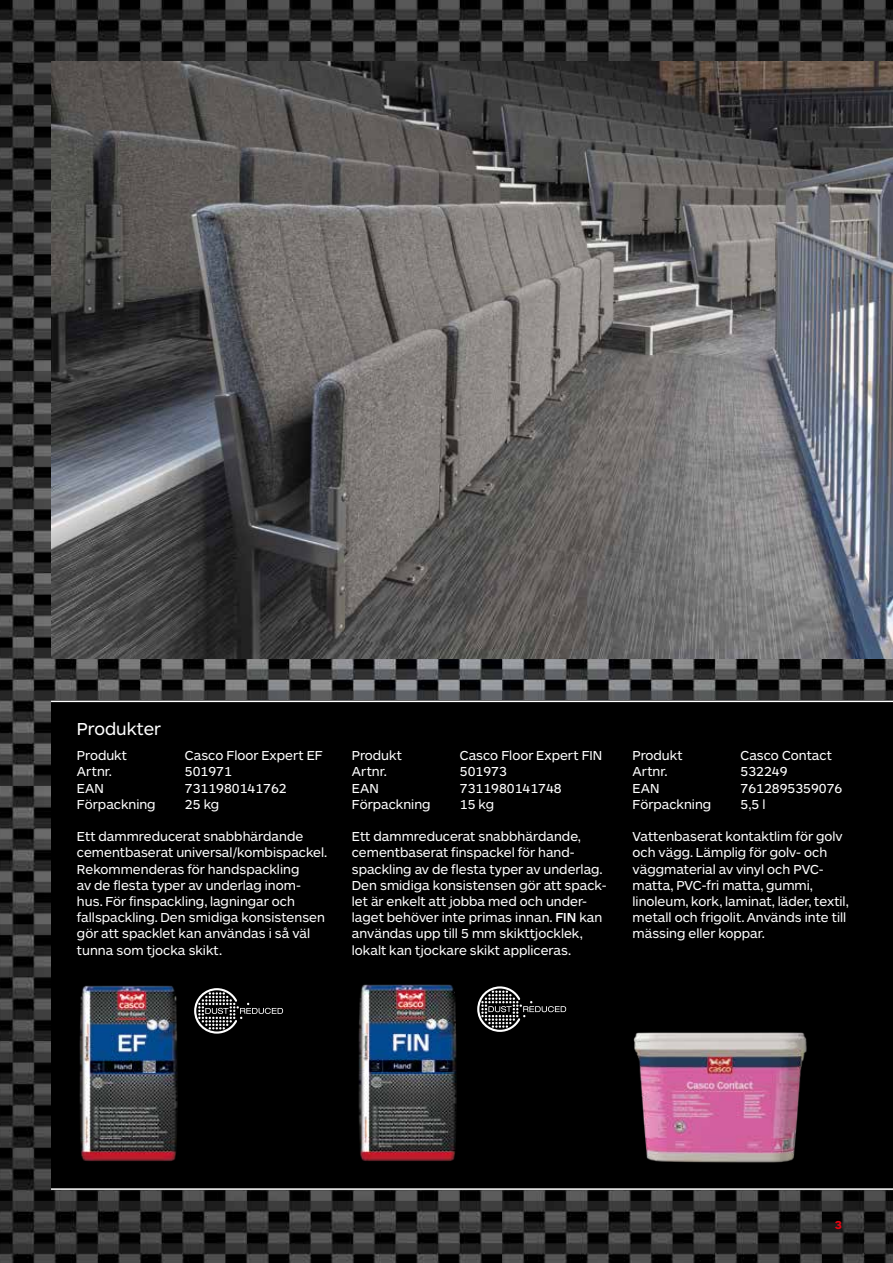
<style>
.page{position:relative;width:893px;height:1263px;background:#fff}
.page>*{position:absolute;margin:0;border:0;box-sizing:border-box;transform-origin:0 0}
.t1{font:18px "ARS Maquette";color:#fff}
.t2{font:13.5px/16.2px "ARS Maquette";color:#fff}
.t3{font:700 12px "ARS Maquette";color:#e30613}
.s1{font-weight:500}
</style>
<div class="page">
<img style="left:0;top:0;width:893px;height:1263px">
<div style="left:51px;top:701px;width:842px;height:489px;background:#000"></div>
<hr style="left:51px;top:701px;width:842px;height:1px;background:#fff">
<hr style="left:51px;top:1188px;width:842px;height:2px;background:#fff">
<img style="left:358px;top:984px;width:99px;height:177px">
<img style="left:51px;top:61px;width:842px;height:598px">
<img style="left:79px;top:985px;width:99px;height:177px">
<svg style="left:194px;top:988px;width:89px;height:46px"></svg>
<svg style="left:477px;top:986px;width:89px;height:46px"></svg>
<img style="left:633px;top:1032px;width:174px;height:131px">
<h1 class="t1" style="left:77px;top:719px;width:86px">Produkter</h1>
<p class="t2" style="left:77px;top:747px;width:52px">Produkt</p>
<p class="t2" style="left:185px;top:747px;width:139px">Casco Floor Expert EF</p>
<p class="t2" style="left:77px;top:764px;width:36px">Artnr.</p>
<p class="t2" style="left:185px;top:764px;width:48px">501971</p>
<p class="t2" style="left:77px;top:780px;width:28px">EAN</p>
<p class="t2" style="left:185px;top:780px;width:103px">7311980141762</p>
<p class="t2" style="left:77px;top:796px;width:80px">Förpackning</p>
<p class="t2" style="left:185px;top:796px;width:36px">25 kg</p>
<p class="t2" style="left:77px;top:828px;width:252px">Ett dammreducerat snabbhärdande cementbaserat universal/kombispackel.<br>Rekommenderas för handspackling<br>av de flesta typer av underlag inom&shy;hus. För finspackling, lagningar och fallspackling. Den smidiga konsistensen gör att spacklet kan användas i så väl tunna som tjocka skikt.</p>
<p class="t2" style="left:352px;top:747px;width:52px">Produkt</p>
<p class="t2" style="left:460px;top:747px;width:144px">Casco Floor Expert FIN</p>
<p class="t2" style="left:352px;top:764px;width:36px">Artnr.</p>
<p class="t2" style="left:460px;top:764px;width:48px">501973</p>
<p class="t2" style="left:352px;top:780px;width:28px">EAN</p>
<p class="t2" style="left:460px;top:780px;width:103px">7311980141748</p>
<p class="t2" style="left:352px;top:796px;width:80px">Förpackning</p>
<p class="t2" style="left:460px;top:796px;width:36px">15 kg</p>
<p class="t2" style="left:352px;top:828px;width:256px">Ett dammreducerat snabbhärdande, cementbaserat finspackel för hand&shy;spackling av de flesta typer av underlag.<br>Den smidiga konsistensen gör att spack&shy;let är enkelt att jobba med och under&shy;laget behöver inte primas innan. <span class="s1">FIN</span> kan användas upp till 5 mm skikttjocklek, lokalt kan tjockare skikt appliceras.</p>
<p class="t2" style="left:632px;top:747px;width:52px">Produkt</p>
<p class="t2" style="left:740px;top:747px;width:93px">Casco Contact</p>
<p class="t2" style="left:632px;top:764px;width:36px">Artnr.</p>
<p class="t2" style="left:740px;top:764px;width:48px">532249</p>
<p class="t2" style="left:632px;top:780px;width:28px">EAN</p>
<p class="t2" style="left:740px;top:780px;width:103px">7612895359076</p>
<p class="t2" style="left:632px;top:796px;width:80px">Förpackning</p>
<p class="t2" style="left:740px;top:796px;width:26px">5,5 l</p>
<p class="t2" style="left:632px;top:828px;width:218px">Vattenbaserat kontaktlim för golv och vägg. Lämplig för golv- och väggmaterial av vinyl och PVC&shy;matta, PVC-fri matta, gummi, linoleum, kork, laminat, läder, textil, metall och frigolit. Används inte till mässing eller koppar.</p>
<p class="t3" style="left:835px;top:1219px;width:9px">3</p>
</div>
